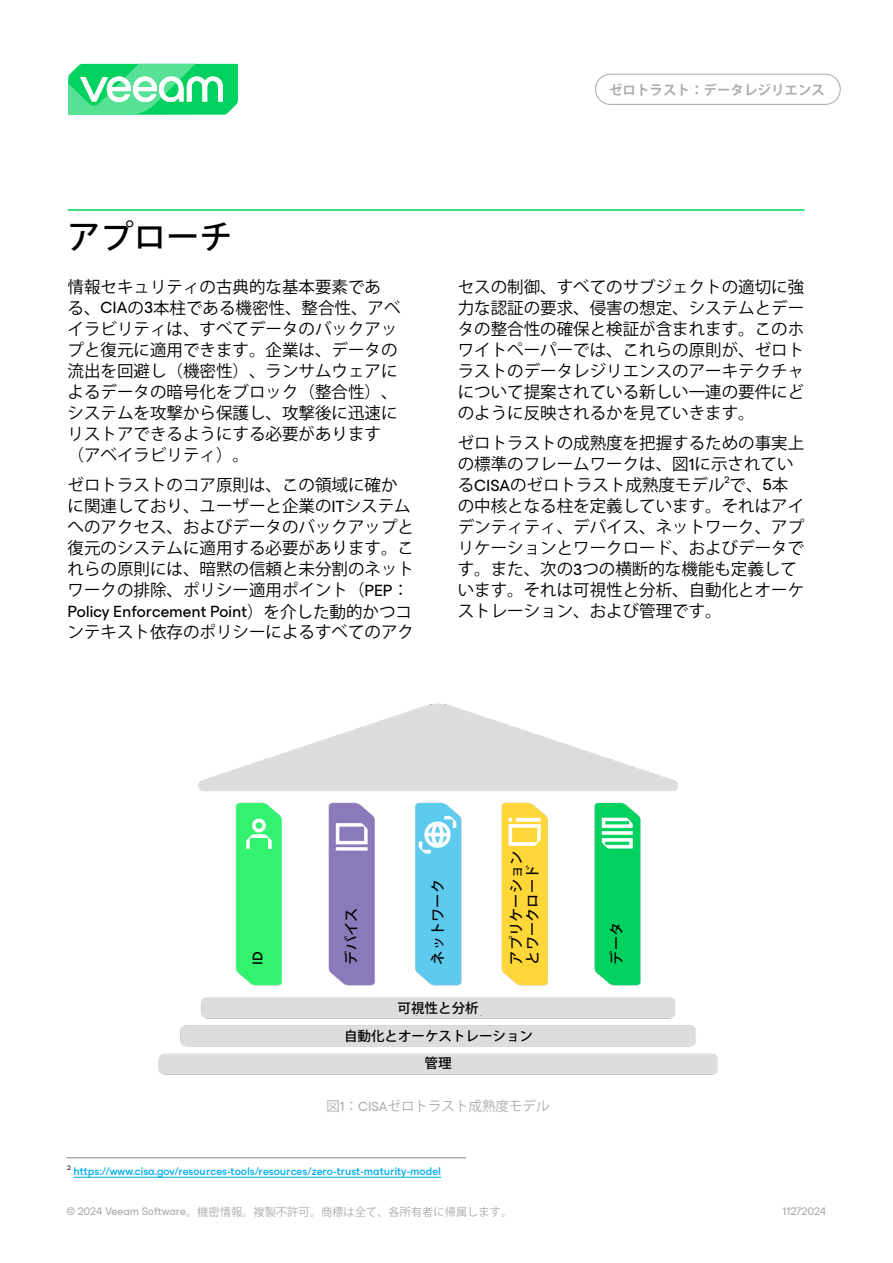
<style>
.page{position:relative;width:893px;height:1263px;background:#fff}
.page>*{position:absolute;margin:0;border:0;box-sizing:border-box;transform-origin:0 0}
.t1{font:500 33px "Koz Go Pro";color:#000}
.t2{font:16.5px/21px "Koz Go Pro";color:#000}
.t3{font:16.5px "ES Build Neutral";color:#000}
.t4{font:500 14.25px/16.5px "Koz Go Pro";color:#000}
.t5{font:500 14.25px "ES Build Neutral";color:#000}
.t6{font:500 13.5px "Koz Go Pro";color:#000}
.t7{font:13.5px "Koz Go Pro";color:#adacaf}
.t8{font:700 13.5px "Koz Go Pro";color:#adacaf}
.t9{font:500 11.25px "ES Build Neutral";color:#00aeef}
.t10{font:11.25px "Koz Go Pro";color:#adacaf}
.t11{font:11.25px "ES Build Neutral";color:#adacaf}
.t12{font:9.6px "ES Build Neutral";color:#000}
.t13{font:6.6px "ES Build Neutral";color:#000}
.s1{font-family:"ES Build Neutral"}
.s2{font-family:"Koz Go Pro"}
</style>
<div class="page">
<div style="left:595px;top:74px;width:246px;height:31px;border:1px solid #adacaf;border-radius:15px"></div>
<svg style="left:68px;top:63px;width:170px;height:52px"></svg>
<hr style="left:68px;top:209px;width:737px;height:2px;background:#00d15f">
<hr style="left:73px;top:1177px;width:368px;height:1px;background:#00aeef">
<hr style="left:66px;top:1157px;width:400px;height:1px;background:#adacaf">
<img style="left:158px;top:703px;width:560px;height:372px">
<div style="left:305px;top:1058px;width:266px;height:13px;background:#dddddc"></div>
<div style="left:253px;top:1031px;width:371px;height:13px;background:#dddddc"></div>
<div style="left:250px;top:1002px;width:376px;height:13px;background:#dddddc"></div>
<div style="left:253px;top:864px;width:17px;height:101px;background:#32f26f"></div>
<div style="left:345px;top:860px;width:18px;height:105px;background:#8b7ab9"></div>
<div style="left:432px;top:860px;width:18px;height:105px;background:#5ecbee"></div>
<div style="left:611px;top:862px;width:17px;height:103px;background:#00d15f"></div>
<div style="left:506px;top:847px;width:38px;height:118px;background:#ffd739"></div>
<p class="t8" style="left:609px;top:81px;width:217px">ゼロトラスト：データレジリエンス</p>
<h1 class="t1" style="left:68px;top:215px;width:166px">アプローチ</h1>
<p class="t2" style="left:68px;top:277px;width:335px">情報セキュリティの古典的な基本要素である、<span class="s1">CIA</span>の<span class="s1">3</span>本柱である機密性、整合性、アベイラビリティは、すべてデータのバックアップと復元に適用できます。企業は、データの流出を回避し（機密性）、ランサムウェアによるデータの暗号化をブロック（整合性）、システムを攻撃から保護し、攻撃後に迅速にリストアできるようにする必要があります（アベイラビリティ）。</p>
<p class="t2" style="left:68px;top:475px;width:348px">ゼロトラストのコア原則は、この領域に確かに関連しており、ユーザーと企業の<span class="s1">IT</span>システムへのアクセス、およびデータのバックアップと復元のシステムに適用する必要があります。これらの原則には、暗黙の信頼と未分割のネットワークの排除、ポリシー適用ポイント（<span class="s1">PEP</span>：</p>
<p class="t3" style="left:68px;top:599px;width:346px">Policy Enforcement Point<span class="s2">）を介した動的かつコ</span></p>
<p class="t2" style="left:68px;top:622px;width:348px">ンテキスト依存のポリシーによるすべてのアク</p>
<p class="t2" style="left:458px;top:277px;width:348px;text-align:justify">セスの制御、すべてのサブジェクトの適切に強力な認証の要求、侵害の想定、システムとデータの整合性の確保と検証が含まれます。このホワイトペーパーでは、これらの原則が、ゼロトラストのデータレジリエンスのアーキテクチャについて提案されている新しい一連の要件にどのように反映されるかを見ていきます。</p>
<p class="t2" style="left:458px;top:433px;width:348px">ゼロトラストの成熟度を把握するための事実上の標準のフレームワークは、図<span class="s1">1</span>に示されている<span class="s1">CISA</span>のゼロトラスト成熟度モデルで、<span class="s1">5</span>本</p>
<p class="t12" style="left:724px;top:472px;width:6px">2</p>
<p class="t2" style="left:458px;top:496px;width:348px">の中核となる柱を定義しています。それはアイデンティティ、デバイス、ネットワーク、アプリケーションとワークロード、およびデータです。また、次の<span class="s1">3</span>つの横断的な機能も定義しています。それは可視性と分析、自動化とオーケストレーション、および管理です。</p>
<p class="t5" style="left:246px;top:965px;width:15px;rotate:-90deg">ID</p>
<p class="t4" style="left:344px;top:965px;width:58px;rotate:-90deg">デバイス</p>
<p class="t4" style="left:430px;top:965px;width:87px;rotate:-90deg">ネットワーク</p>
<p class="t4" style="left:509px;top:965px;width:115px;rotate:-90deg">アプリケーションとワークロード</p>
<p class="t4" style="left:609px;top:965px;width:44px;rotate:-90deg">データ</p>
<p class="t6" style="left:398px;top:999px;width:82px">可視性と分析</p>
<p class="t6" style="left:344px;top:1028px;width:190px">自動化とオーケストレーション</p>
<p class="t6" style="left:425px;top:1055px;width:28px">管理</p>
<p class="t7" style="left:326px;top:1097px;width:225px">図<span class="s1">1</span>：<span class="s1">CISA</span>ゼロトラスト成熟度モデル</p>
<p class="t13" style="left:68px;top:1162px;width:5px">2</p>
<p class="t9" style="left:73px;top:1162px;width:369px">https://www.cisa.gov/resources-tools/resources/zero-trust-maturity-model</p>
<p class="t10" style="left:66px;top:1204px;width:447px"><span class="s1">© 2024 Veeam Software</span>。機密情報。複製不許可。商標は全て、各所有者に帰属します。</p>
<p class="t11" style="left:783px;top:1202px;width:45px">11272024</p>
</div>
